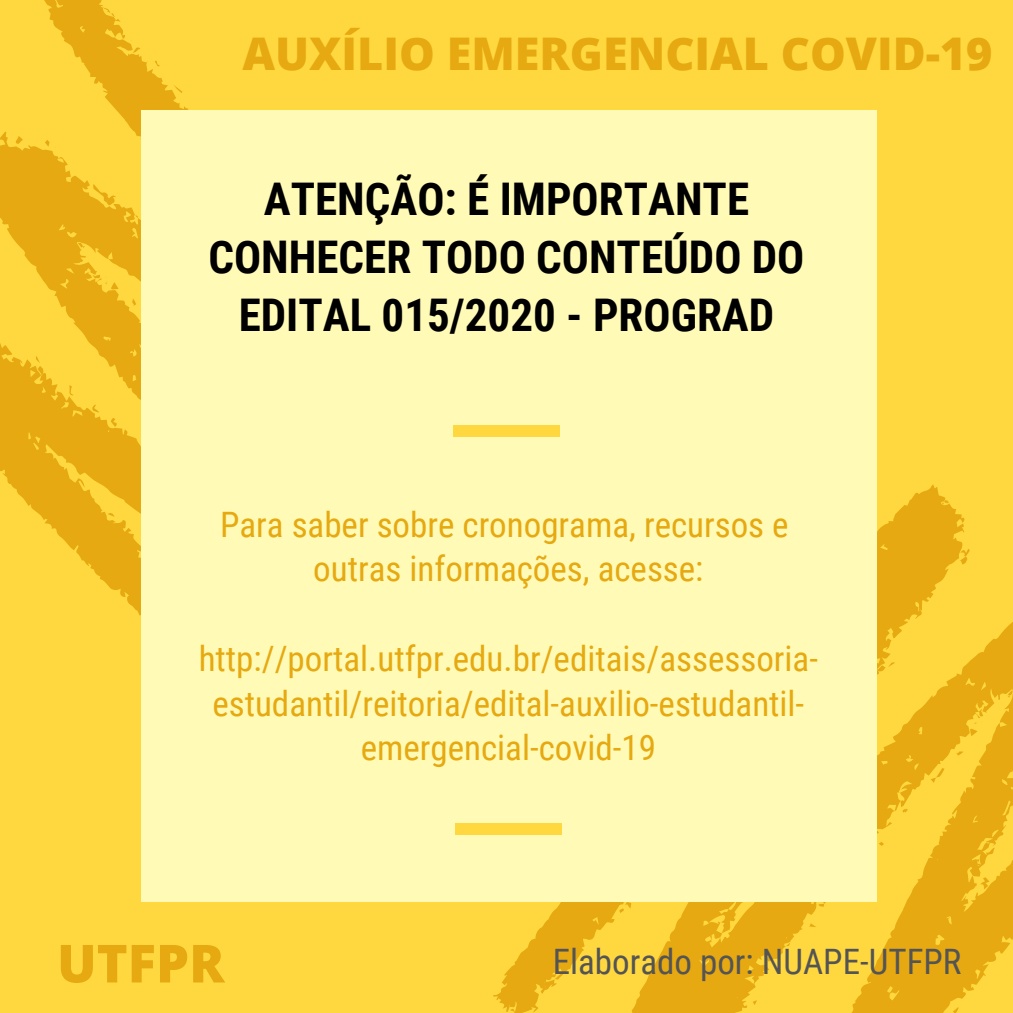
<style>
.page{position:relative;width:1013px;height:1013px;background:#fff}
.page>*{position:absolute;margin:0;border:0;box-sizing:border-box;transform-origin:0 0}
.t1{font:800 52.5px "Open Sans";color:#e6a911}
.t2{font:700 45px/58.1px "Roboto Condensed";color:#000;text-align:center}
.t3{font:800 45px "Open Sans";color:#e6a911}
.t4{font:35px/44.8px "Roboto Condensed";color:#e6a911;text-align:center}
.t5{font:35px "Roboto Condensed";color:#545454}
</style>
<div class="page">
<div style="left:0;top:0;width:1012px;height:1012px;background:#ffd840"></div>
<svg style="left:493px;top:394px;width:519px;height:618px"></svg>
<svg style="left:959px;top:546px;width:11px;height:19px"></svg>
<svg style="left:507px;top:998px;width:12px;height:12px"></svg>
<svg style="left:538px;top:971px;width:26px;height:22px"></svg>
<svg style="left:955px;top:748px;width:8px;height:8px"></svg>
<svg style="left:952px;top:1006px;width:8px;height:6px"></svg>
<svg style="left:930px;top:767px;width:16px;height:15px"></svg>
<svg style="left:876px;top:659px;width:19px;height:14px"></svg>
<svg style="left:970px;top:896px;width:8px;height:8px"></svg>
<svg style="left:878px;top:841px;width:6px;height:5px"></svg>
<svg style="left:959px;top:516px;width:6px;height:7px"></svg>
<svg style="left:752px;top:998px;width:6px;height:7px"></svg>
<svg style="left:618px;top:902px;width:18px;height:13px"></svg>
<svg style="left:808px;top:920px;width:8px;height:10px"></svg>
<svg style="left:901px;top:807px;width:7px;height:7px"></svg>
<svg style="left:815px;top:902px;width:32px;height:7px"></svg>
<svg style="left:967px;top:721px;width:15px;height:16px"></svg>
<svg style="left:976px;top:876px;width:15px;height:14px"></svg>
<svg style="left:977px;top:841px;width:13px;height:25px"></svg>
<svg style="left:941px;top:499px;width:8px;height:6px"></svg>
<svg style="left:0;top:0;width:188px;height:616px"></svg>
<svg style="left:91px;top:181px;width:27px;height:26px"></svg>
<svg style="left:47px;top:6px;width:10px;height:10px"></svg>
<svg style="left:0;top:131px;width:23px;height:14px"></svg>
<svg style="left:100px;top:81px;width:10px;height:10px"></svg>
<svg style="left:129px;top:298px;width:8px;height:9px"></svg>
<svg style="left:65px;top:384px;width:12px;height:13px"></svg>
<svg style="left:173px;top:83px;width:10px;height:11px"></svg>
<svg style="left:108px;top:511px;width:7px;height:8px"></svg>
<svg style="left:33px;top:356px;width:13px;height:19px"></svg>
<svg style="left:154px;top:60px;width:7px;height:7px"></svg>
<svg style="left:131px;top:39px;width:9px;height:15px"></svg>
<svg style="left:45px;top:140px;width:11px;height:8px"></svg>
<svg style="left:91px;top:404px;width:28px;height:27px"></svg>
<svg style="left:105px;top:276px;width:14px;height:16px"></svg>
<div style="left:141px;top:110px;width:735px;height:792px;background:#fffbb7"></div>
<div style="left:455px;top:823px;width:106px;height:11px;background:#ffd840"></div>
<div style="left:453px;top:425px;width:106px;height:11px;background:#ffd840"></div>
<p class="t3" style="left:242px;top:22px;width:751px">AUXÍLIO EMERGENCIAL COVID-19</p>
<p class="t2" style="left:208px;top:170px;width:597px">ATENÇÃO: É IMPORTANTE<br>CONHECER TODO CONTEÚDO DO<br>EDITAL 015/2020 - PROGRAD</p>
<p class="t4" style="left:220px;top:502px;width:570px">Para saber sobre cronograma, recursos e outras informações, acesse:</p>
<p class="t4" style="left:199px;top:636px;width:621px">http://portal.utfpr.edu.br/editais/assessoria&shy;estudantil/reitoria/edital-auxilio-estudantil&shy;emergencial-covid-19</p>
<h1 class="t1" style="left:57px;top:926px;width:169px">UTFPR</h1>
<p class="t5" style="left:552px;top:941px;width:410px">Elaborado por: NUAPE-UTFPR</p>
</div>
